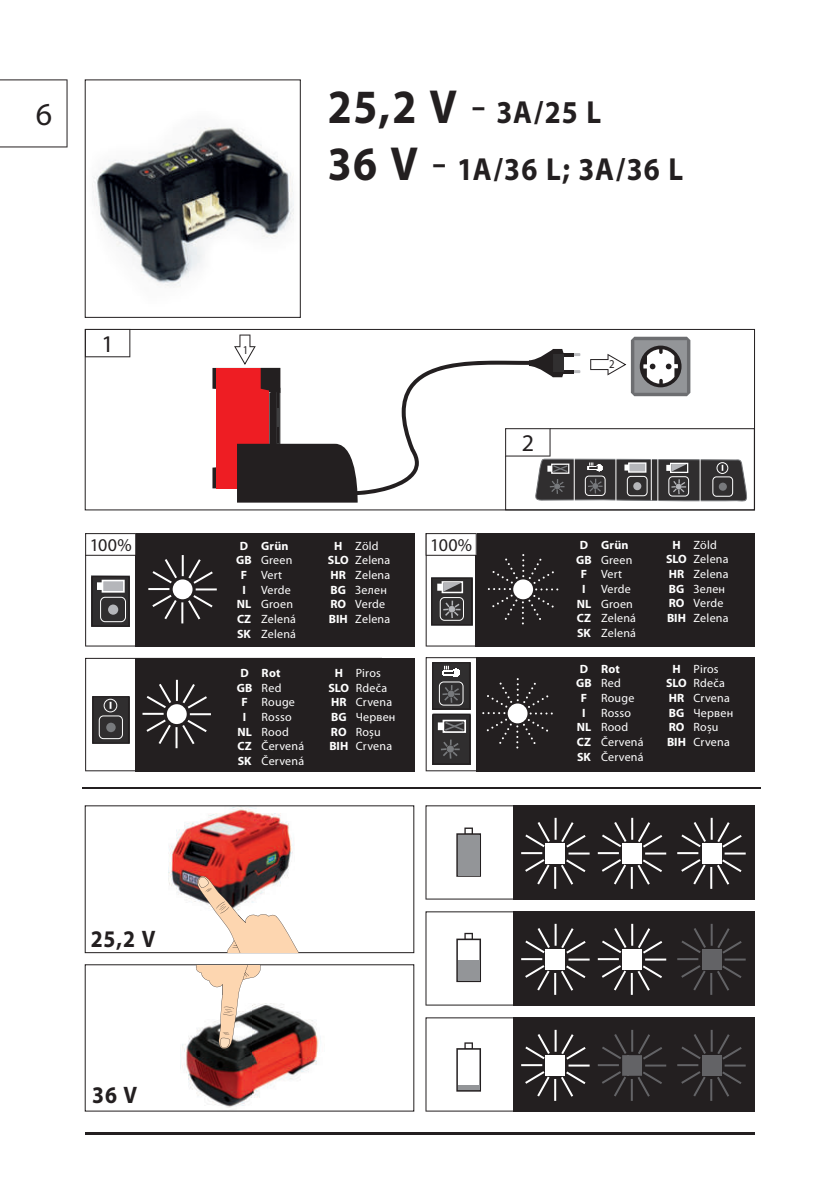
<style>
.page{position:relative;width:840px;height:1191px;background:#fff}
.page>*{position:absolute;margin:0;border:0;box-sizing:border-box;transform-origin:0 0}
.t1{font:700 32px "Myriad Pro";letter-spacing:.03em;color:#231f20;scale:.9 1}
.t2{font:32px "Myriad Pro";color:#231f20}
.t3{font:700 24px "Myriad Pro";color:#231f20;scale:.9 1}
.t4{font:24px "Myriad Pro";color:#231f20}
.t5{font:18px "Myriad Pro";letter-spacing:-.01em;color:#231f20}
.t6{font:12px/14.6px "Myriad Pro";letter-spacing:.02em;color:#fff}
.t7{font:700 12px "Myriad Pro";letter-spacing:.02em;color:#fff}
.t8{font:12px "Myriad Pro";color:#231f20;scale:.9 1}
.s1{font-size:48px}
.s2{font-family:"Gujarati";font-weight:400;font-size:48px}
.s3{font-weight:700}
</style>
<div class="page">
<svg style="left:0;top:79px;width:67px;height:68px"></svg>
<hr style="left:85px;top:1132px;width:669px;height:2px;background:#231f20">
<svg style="left:85px;top:79px;width:215px;height:239px"></svg>
<div style="left:135px;top:533px;width:279px;height:113px;background:#231f20"></div>
<div style="left:135px;top:658px;width:279px;height:113px;background:#231f20"></div>
<div style="left:513px;top:1017px;width:241px;height:94px;background:#231f20"></div>
<div style="left:513px;top:911px;width:241px;height:94px;background:#231f20"></div>
<div style="left:513px;top:805px;width:241px;height:94px;background:#231f20"></div>
<svg style="left:425px;top:1017px;width:241px;height:94px"></svg>
<svg style="left:425px;top:911px;width:241px;height:94px"></svg>
<svg style="left:425px;top:805px;width:241px;height:94px"></svg>
<svg style="left:677px;top:1030px;width:68px;height:70px"></svg>
<svg style="left:677px;top:923px;width:68px;height:71px"></svg>
<svg style="left:677px;top:818px;width:68px;height:71px"></svg>
<svg style="left:85px;top:329px;width:669px;height:181px"></svg>
<svg style="left:85px;top:964px;width:329px;height:147px"></svg>
<svg style="left:193px;top:965px;width:70px;height:84px"></svg>
<svg style="left:85px;top:329px;width:45px;height:28px"></svg>
<svg style="left:212px;top:334px;width:542px;height:176px"></svg>
<hr style="left:82px;top:787px;width:678px;height:1px;background:#231f20">
<div style="left:475px;top:533px;width:279px;height:113px;background:#231f20"></div>
<svg style="left:85px;top:533px;width:132px;height:113px"></svg>
<svg style="left:425px;top:533px;width:134px;height:113px"></svg>
<div style="left:475px;top:657px;width:279px;height:114px;background:#231f20"></div>
<svg style="left:425px;top:657px;width:128px;height:114px"></svg>
<svg style="left:85px;top:658px;width:126px;height:113px"></svg>
<svg style="left:85px;top:805px;width:329px;height:148px"></svg>
<svg style="left:196px;top:875px;width:103px;height:77px"></svg>
<h1 class="t2" style="left:36px;top:98px;width:18px">6</h1>
<h2 class="t4" style="left:101px;top:331px;width:14px">1</h2>
<h3 class="t5" style="left:90px;top:536px;width:43px">100%</h3>
<h2 class="t3" style="left:91px;top:926px;width:73px">25,2 V</h2>
<h2 class="t3" style="left:92px;top:1082px;width:51px">36 V</h2>
<h1 class="t1" style="left:328px;top:96px;width:305px"><span class="s1">25,2 V</span> <span class="s2">-</span> 3A/25 L</h1>
<h1 class="t1" style="left:327px;top:153px;width:396px"><span class="s1">36 V</span> <span class="s2">-</span> 1A/36 L; 3A/36 L</h1>
<p class="t8" style="left:242px;top:344px;width:8px">1</p>
<p class="t7" style="left:240px;top:539px;width:50px">D Grün</p>
<p class="t6" style="left:236px;top:553px;width:58px"><span class="s3">GB</span> Green</p>
<p class="t6" style="left:241px;top:568px;width:43px"><span class="s3">F</span> Vert</p>
<p class="t7" style="left:242px;top:583px;width:5px">I</p>
<p class="t6" style="left:237px;top:582px;width:61px;text-indent:24px">Verde<br><span class="s3">NL</span> Groen<br><span class="s3">CZ</span> Zelená<br><span class="s3">SK</span> Zelená</p>
<p class="t7" style="left:240px;top:667px;width:42px">D Rot</p>
<p class="t6" style="left:237px;top:681px;width:46px"><span class="s3">GB</span> Red</p>
<p class="t6" style="left:241px;top:695px;width:55px"><span class="s3">F</span> Rouge</p>
<p class="t7" style="left:243px;top:711px;width:5px">I</p>
<p class="t6" style="left:237px;top:710px;width:68px;text-indent:24px">Rosso<br><span class="s3">NL</span> Rood<br><span class="s3">CZ</span> Červená<br><span class="s3">SK</span> Červená</p>
<p class="t6" style="left:328px;top:538px;width:64px;text-align:center"><span class="s3">H</span> Zöld<br><span class="s3">SLO</span> Zelena<br><span class="s3">HR</span> Zelena<br><span class="s3">BG</span> Зелен<br><span class="s3">RO</span> Verde<br><span class="s3">BIH</span> Zelena</p>
<p class="t6" style="left:328px;top:666px;width:69px;text-indent:6px"><span class="s3">H</span> Piros<br><span class="s3">SLO</span> Rdeča<br><span class="s3">HR</span> Crvena<br><span class="s3">BG</span> Червен<br><span class="s3">RO</span> Roșu<br><span class="s3">BIH</span> Crvena</p>
<h2 class="t4" style="left:521px;top:431px;width:14px">2</h2>
<p class="t8" style="left:609px;top:358px;width:8px">2</p>
<h3 class="t5" style="left:430px;top:536px;width:43px">100%</h3>
<p class="t7" style="left:579px;top:538px;width:50px">D Grün</p>
<p class="t6" style="left:576px;top:552px;width:58px"><span class="s3">GB</span> Green</p>
<p class="t6" style="left:580px;top:567px;width:43px"><span class="s3">F</span> Vert</p>
<p class="t7" style="left:582px;top:582px;width:5px">I</p>
<p class="t6" style="left:576px;top:582px;width:61px;text-indent:24px">Verde<br><span class="s3">NL</span> Groen<br><span class="s3">CZ</span> Zelená<br><span class="s3">SK</span> Zelená</p>
<p class="t7" style="left:579px;top:662px;width:42px">D Rot</p>
<p class="t6" style="left:576px;top:676px;width:46px"><span class="s3">GB</span> Red</p>
<p class="t6" style="left:580px;top:691px;width:55px"><span class="s3">F</span> Rouge</p>
<p class="t7" style="left:582px;top:706px;width:5px">I</p>
<p class="t6" style="left:576px;top:705px;width:68px;text-indent:24px">Rosso<br><span class="s3">NL</span> Rood<br><span class="s3">CZ</span> Červená<br><span class="s3">SK</span> Červená</p>
<p class="t6" style="left:665px;top:538px;width:64px;text-align:center"><span class="s3">H</span> Zöld<br><span class="s3">SLO</span> Zelena<br><span class="s3">HR</span> Zelena<br><span class="s3">BG</span> Зелен<br><span class="s3">RO</span> Verde<br><span class="s3">BIH</span> Zelena</p>
<p class="t6" style="left:665px;top:661px;width:69px;text-indent:6px"><span class="s3">H</span> Piros<br><span class="s3">SLO</span> Rdeča<br><span class="s3">HR</span> Crvena<br><span class="s3">BG</span> Червен<br><span class="s3">RO</span> Roșu<br><span class="s3">BIH</span> Crvena</p>
</div>
